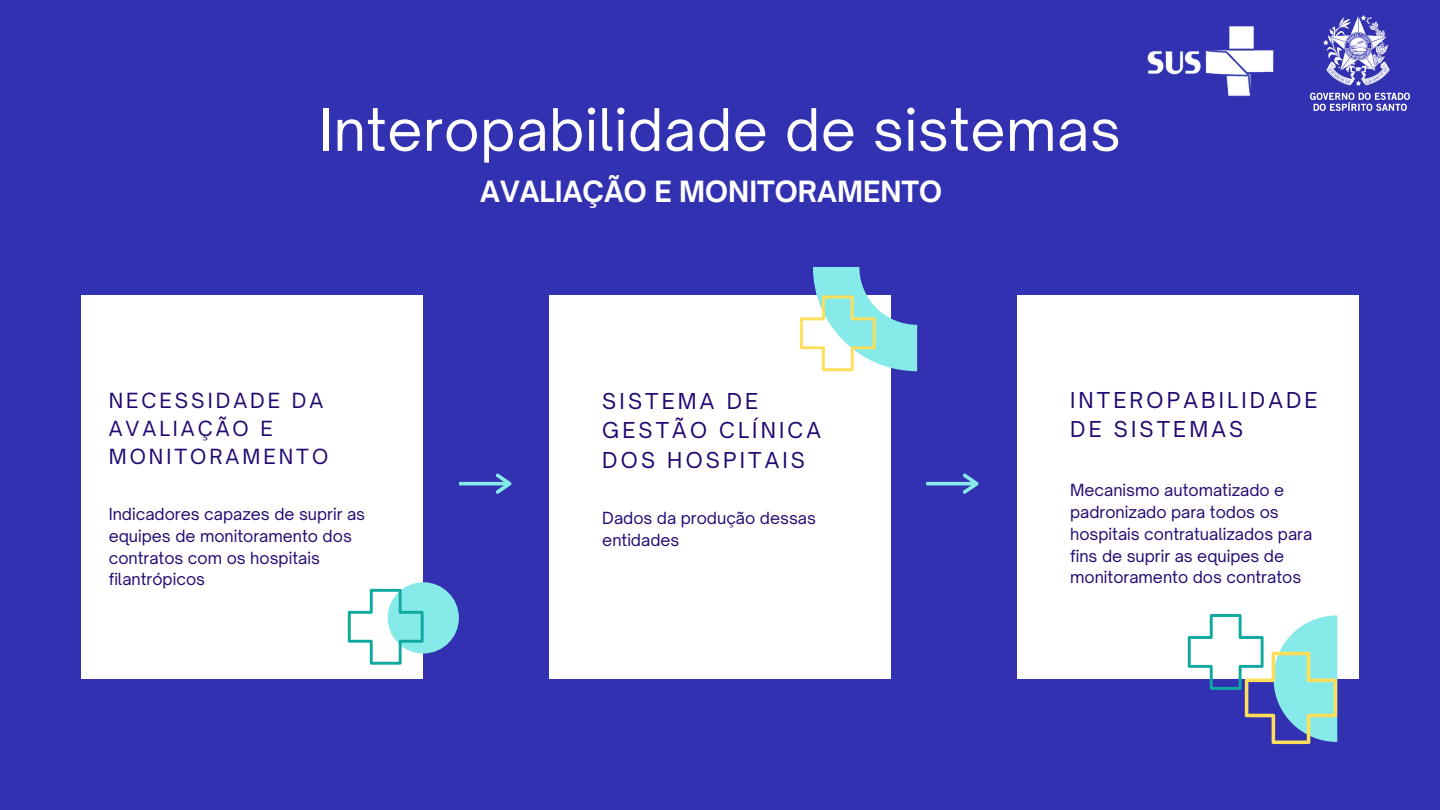
<style>
.page{position:relative;width:1440px;height:810px;background:#3231b1}
.page>*{position:absolute;margin:0;border:0;box-sizing:border-box;transform-origin:0 0}
.t1{font:56px "Open Sauce One";letter-spacing:.01em;color:#fff}
.t2{font:700 28px "Open Sauce One";color:#fff}
.t3{font:21px/29.2px "Open Sauce One";letter-spacing:.15em;color:#230871}
.t4{font:20px/27.8px "Open Sauce One";letter-spacing:.15em;color:#230871}
.t5{font:16px/21.8px "Open Sauce One";color:#230871}
</style>
<div class="page">
<div style="left:1017px;top:295px;width:342px;height:384px;background:#fff"></div>
<svg style="left:459px;top:473px;width:52px;height:21px"></svg>
<svg style="left:926px;top:473px;width:53px;height:21px"></svg>
<div style="left:549px;top:295px;width:342px;height:384px;background:#fff"></div>
<div style="left:81px;top:295px;width:342px;height:384px;background:#fff"></div>
<div style="left:388px;top:582px;width:71px;height:72px;background:#86eae9;border-radius:50%"></div>
<img style="left:1147px;top:26px;width:127px;height:71px">
<img style="left:1310px;top:16px;width:99px;height:94px">
<svg style="left:1188px;top:614px;width:149px;height:130px"></svg>
<svg style="left:800px;top:267px;width:117px;height:104px"></svg>
<svg style="left:348px;top:589px;width:76px;height:76px"></svg>
<p class="t1" style="left:319px;top:95px;width:803px">Interopabilidade de sistemas</p>
<p class="t2" style="left:480px;top:174px;width:463px">AVALIAÇÃO E MONITORAMENTO</p>
<p class="t4" style="left:109px;top:387px;width:221px">NECESSIDADE DA<br>AVALIAÇÃO E<br>MONITORAMENTO</p>
<p class="t5" style="left:109px;top:503px;width:258px">Indicadores capazes de suprir as equipes de monitoramento dos contratos com os hospitais filantrópicos</p>
<p class="t3" style="left:602px;top:386px;width:220px">SISTEMA DE<br>GESTÃO CLÍNICA<br>DOS HOSPITAIS</p>
<p class="t5" style="left:602px;top:507px;width:215px">Dados da produção dessas entidades</p>
<p class="t3" style="left:1070px;top:385px;width:249px">INTEROPABILIDADE<br>DE SISTEMAS</p>
<p class="t5" style="left:1070px;top:479px;width:244px">Mecanismo automatizado e padronizado para todos os hospitais contratualizados para fins de suprir as equipes de monitoramento dos contratos</p>
</div>
